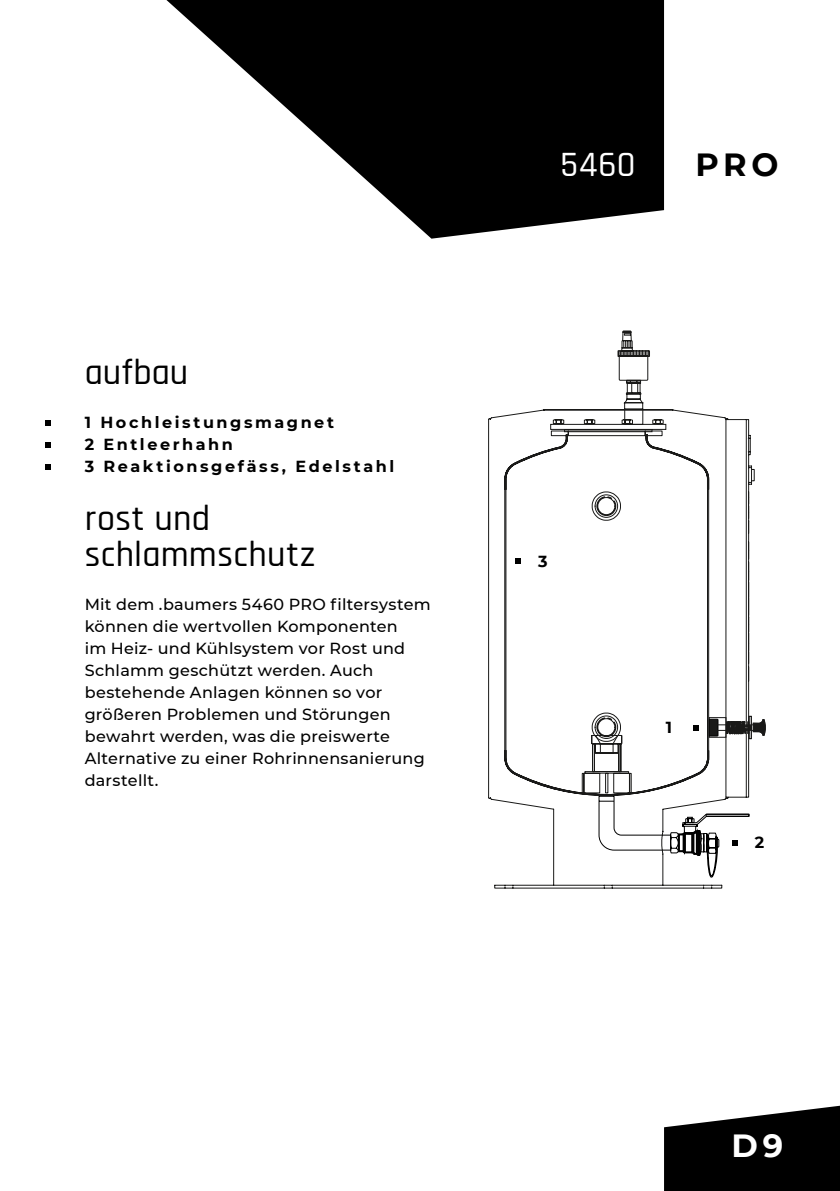
<style>
.page{position:relative;width:840px;height:1191px;background:#fff}
.page>*{position:absolute;margin:0;border:0;box-sizing:border-box;transform-origin:0 0}
.t1{font:500 36px/36px "Rajdhani";letter-spacing:.01em;color:#000}
.t2{font:500 36px "Rajdhani";color:#fff}
.t3{font:700 32px "Montserrat";color:#000}
.t4{font:700 32px "Montserrat";color:#fff}
.t5{font:500 16px/22px "Montserrat";letter-spacing:.015em;color:#000}
.t6{font:700 16px/22px "Montserrat";letter-spacing:.16em;color:#000}
</style>
<div class="page">
<svg style="left:166px;top:0;width:497px;height:239px;fill:#000"></svg>
<svg style="left:664px;top:1105px;width:175px;height:86px"></svg>
<svg style="left:45px;top:464px;width:6px;height:6px"></svg>
<svg style="left:45px;top:420px;width:6px;height:5px"></svg>
<svg style="left:45px;top:442px;width:6px;height:6px"></svg>
<svg style="left:488px;top:409px;width:266px;height:480px"></svg>
<svg style="left:616px;top:330px;width:127px;height:379px"></svg>
<svg style="left:709px;top:709px;width:56px;height:37px"></svg>
<div style="left:725px;top:721px;width:5px;height:13px;border:1px solid #191918"></div>
<svg style="left:597px;top:795px;width:152px;height:94px"></svg>
<div style="left:715px;top:724px;width:39px;height:7px;border:1px solid #191918"></div>
<svg style="left:503px;top:430px;width:206px;height:374px"></svg>
<h1 class="t1" style="left:85px;top:355px;width:105px">aufbau</h1>
<p class="t6" style="left:85px;top:410px;width:311px">1 Hochleistungsmagnet<br>2 Entleerhahn<br>3 Reaktionsgefäss, Edelstahl</p>
<h1 class="t1" style="left:85px;top:501px;width:232px">rost und schlammschutz</h1>
<p class="t5" style="left:85px;top:592px;width:347px">Mit dem .baumers 5460 PRO filtersystem können die wertvollen Komponenten<br>im Heiz- und Kühlsystem vor Rost und Schlamm geschützt werden. Auch bestehende Anlagen können so vor größeren Problemen und Störungen bewahrt werden, was die preiswerte Alternative zu einer Rohrinnensanierung darstellt.</p>
<h1 class="t2" style="left:560px;top:144px;width:77px">5460</h1>
<h2 class="t3" style="left:695px;top:141px;width:84px">PRO</h2>
<p class="t6" style="left:538px;top:549px;width:11px">3</p>
<p class="t6" style="left:665px;top:715px;width:8px">1</p>
<p class="t6" style="left:754px;top:830px;width:11px">2</p>
<h2 class="t4" style="left:731px;top:1122px;width:53px">D9</h2>
</div>
